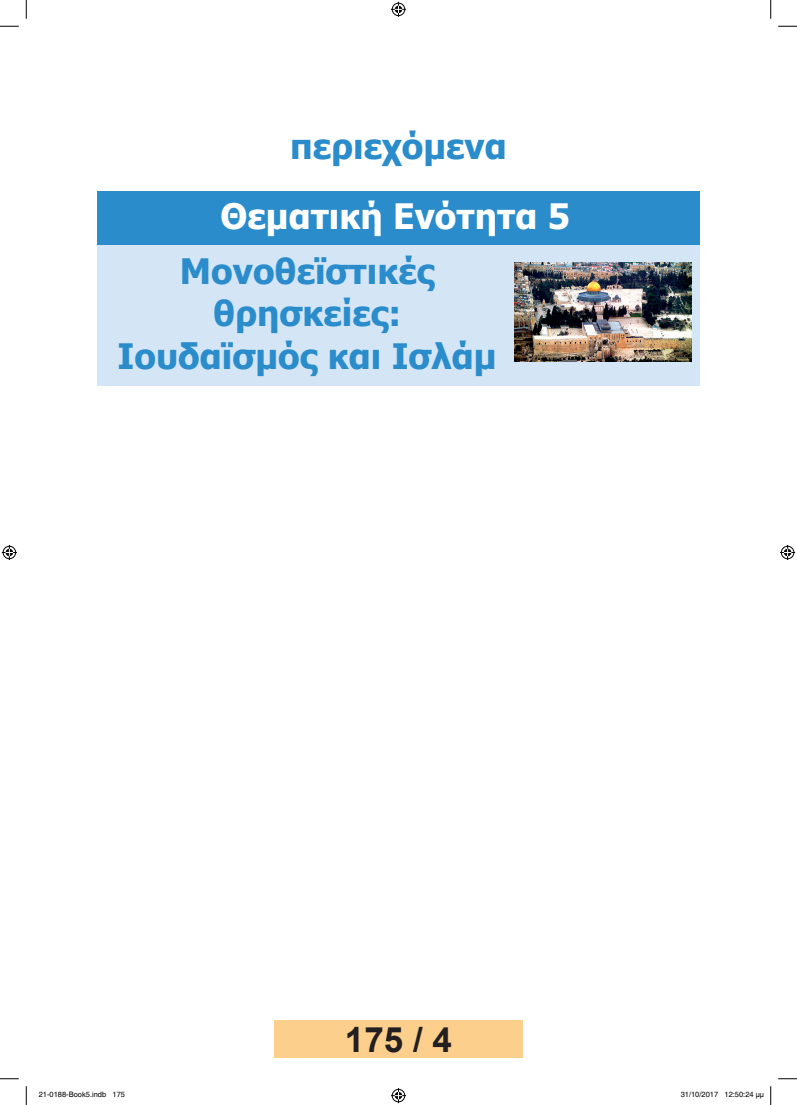
<style>
.page{position:relative;width:797px;height:1105px;background:#fff}
.page>*{position:absolute;margin:0;border:0;box-sizing:border-box;transform-origin:0 0}
.t1{font:700 35px/42.5px "Tahoma";color:#2a8ccb;text-align:center}
.t2{font:700 35px "Tahoma";color:#fff}
.t3{font:700 35px "Arial";color:#231f20}
.t4{font:7.5px "Helvetica";color:#000}
</style>
<div class="page">
<div style="left:97px;top:244px;width:602px;height:142px;background:#d4e5f5"></div>
<div style="left:97px;top:191px;width:602px;height:54px;background:#2a8ccb"></div>
<div style="left:274px;top:1020px;width:248px;height:37px;background:#fdcf8c"></div>
<img style="left:514px;top:262px;width:177px;height:99px">
<svg style="left:0;top:25px;width:19px;height:2px"></svg>
<svg style="left:778px;top:25px;width:19px;height:2px"></svg>
<svg style="left:0;top:1078px;width:19px;height:1px"></svg>
<svg style="left:778px;top:1078px;width:19px;height:1px"></svg>
<svg style="left:25px;top:0;width:2px;height:19px"></svg>
<svg style="left:25px;top:1086px;width:2px;height:19px"></svg>
<svg style="left:770px;top:0;width:1px;height:19px"></svg>
<svg style="left:770px;top:1086px;width:1px;height:19px"></svg>
<svg style="left:391px;top:2px;width:15px;height:15px"></svg>
<svg style="left:391px;top:1088px;width:15px;height:15px"></svg>
<svg style="left:2px;top:545px;width:15px;height:15px"></svg>
<svg style="left:780px;top:545px;width:15px;height:15px"></svg>
<p class="t1" style="left:290px;top:123px;width:218px">περιεχόμενα</p>
<p class="t2" style="left:220px;top:191px;width:351px">Θεματική Ενότητα 5</p>
<p class="t1" style="left:118px;top:248px;width:380px">Μονοθεϊστικές θρησκείες:<br>Ιουδαϊσμός και Ισλάμ</p>
<p class="t3" style="left:345px;top:1015px;width:109px">175 / 4</p>
<p class="t4" style="left:39px;top:1090px;width:88px">21-0188-Book5.indb 175</p>
<p class="t4" style="left:680px;top:1090px;width:85px">31/10/2017 12:50:24 µµ</p>
</div>
